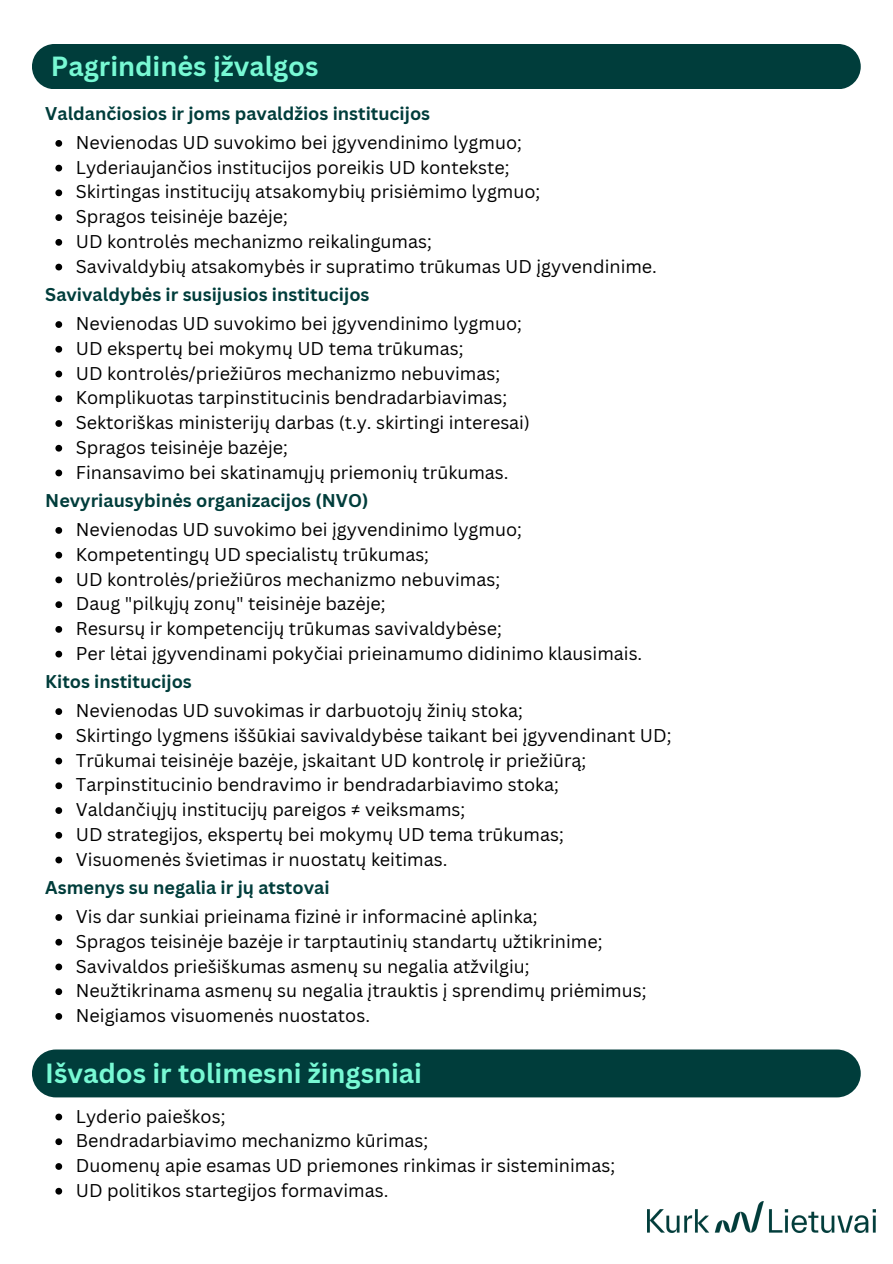
<style>
.page{position:relative;width:893px;height:1264px;background:#fff}
.page>*{position:absolute;margin:0;border:0;box-sizing:border-box;transform-origin:0 0}
.t1{font:700 27px "Canva Sans";color:#78f9d4}
.t2{font:18px "Canva Sans";color:#000}
.t3{font:700 18px "Canva Sans";color:#003d3b}
</style>
<div class="page">
<img style="left:647px;top:1201px;width:228px;height:31px">
<svg style="left:55px;top:708px;width:7px;height:7px"></svg>
<svg style="left:55px;top:733px;width:7px;height:6px"></svg>
<svg style="left:55px;top:757px;width:7px;height:7px"></svg>
<svg style="left:55px;top:782px;width:7px;height:7px"></svg>
<svg style="left:55px;top:807px;width:7px;height:7px"></svg>
<svg style="left:55px;top:832px;width:7px;height:6px"></svg>
<svg style="left:55px;top:856px;width:7px;height:7px"></svg>
<div style="left:32px;top:44px;width:828px;height:45px;background:#003d3b;border-radius:23px"></div>
<svg style="left:55px;top:140px;width:7px;height:7px"></svg>
<svg style="left:55px;top:165px;width:7px;height:6px"></svg>
<svg style="left:55px;top:189px;width:7px;height:7px"></svg>
<svg style="left:55px;top:214px;width:7px;height:7px"></svg>
<svg style="left:55px;top:239px;width:7px;height:7px"></svg>
<svg style="left:55px;top:264px;width:7px;height:6px"></svg>
<svg style="left:55px;top:321px;width:7px;height:7px"></svg>
<svg style="left:55px;top:346px;width:7px;height:6px"></svg>
<svg style="left:55px;top:370px;width:7px;height:7px"></svg>
<svg style="left:55px;top:395px;width:7px;height:7px"></svg>
<svg style="left:55px;top:420px;width:7px;height:7px"></svg>
<svg style="left:55px;top:445px;width:7px;height:6px"></svg>
<svg style="left:55px;top:469px;width:7px;height:7px"></svg>
<svg style="left:55px;top:527px;width:7px;height:7px"></svg>
<svg style="left:55px;top:552px;width:7px;height:6px"></svg>
<svg style="left:55px;top:576px;width:7px;height:7px"></svg>
<svg style="left:55px;top:601px;width:7px;height:7px"></svg>
<svg style="left:55px;top:626px;width:7px;height:6px"></svg>
<svg style="left:55px;top:650px;width:7px;height:7px"></svg>
<div style="left:32px;top:1049px;width:828px;height:48px;background:#003d3b;border-radius:24px"></div>
<svg style="left:55px;top:914px;width:7px;height:6px"></svg>
<svg style="left:55px;top:938px;width:7px;height:7px"></svg>
<svg style="left:55px;top:963px;width:7px;height:7px"></svg>
<svg style="left:55px;top:988px;width:7px;height:7px"></svg>
<svg style="left:55px;top:1013px;width:7px;height:6px"></svg>
<svg style="left:55px;top:1113px;width:7px;height:7px"></svg>
<svg style="left:55px;top:1138px;width:7px;height:7px"></svg>
<svg style="left:55px;top:1163px;width:7px;height:6px"></svg>
<svg style="left:55px;top:1187px;width:7px;height:7px"></svg>
<p class="t1" style="left:51px;top:47px;width:269px">Pagrindinės įžvalgos</p>
<p class="t3" style="left:45px;top:101px;width:386px">Valdančiosios ir joms pavaldžios institucijos</p>
<p class="t2" style="left:76px;top:130px;width:447px">Nevienodas UD suvokimo bei įgyvendinimo lygmuo;</p>
<p class="t2" style="left:76px;top:154px;width:435px">Lyderiaujančios institucijos poreikis UD kontekste;</p>
<p class="t2" style="left:76px;top:179px;width:466px">Skirtingas institucijų atsakomybių prisiėmimo lygmuo;</p>
<p class="t2" style="left:76px;top:204px;width:213px">Spragos teisinėje bazėje;</p>
<p class="t2" style="left:76px;top:229px;width:357px">UD kontrolės mechanizmo reikalingumas;</p>
<p class="t2" style="left:76px;top:253px;width:582px">Savivaldybių atsakomybės ir supratimo trūkumas UD įgyvendinime.</p>
<p class="t3" style="left:45px;top:282px;width:326px">Savivaldybės ir susijusios institucijos</p>
<p class="t2" style="left:76px;top:311px;width:447px">Nevienodas UD suvokimo bei įgyvendinimo lygmuo;</p>
<p class="t2" style="left:76px;top:335px;width:389px">UD ekspertų bei mokymų UD tema trūkumas;</p>
<p class="t2" style="left:76px;top:360px;width:425px">UD kontrolės/priežiūros mechanizmo nebuvimas;</p>
<p class="t2" style="left:76px;top:385px;width:433px">Komplikuotas tarpinstitucinis bendradarbiavimas;</p>
<p class="t2" style="left:76px;top:410px;width:455px">Sektoriškas ministerijų darbas (t.y. skirtingi interesai)</p>
<p class="t2" style="left:76px;top:434px;width:213px">Spragos teisinėje bazėje;</p>
<p class="t2" style="left:76px;top:459px;width:434px">Finansavimo bei skatinamųjų priemonių trūkumas.</p>
<p class="t3" style="left:45px;top:488px;width:324px">Nevyriausybinės organizacijos (NVO)</p>
<p class="t2" style="left:76px;top:517px;width:447px">Nevienodas UD suvokimo bei įgyvendinimo lygmuo;</p>
<p class="t2" style="left:76px;top:541px;width:354px">Kompetentingų UD specialistų trūkumas;</p>
<p class="t2" style="left:76px;top:566px;width:425px">UD kontrolės/priežiūros mechanizmo nebuvimas;</p>
<p class="t2" style="left:76px;top:591px;width:311px">Daug "pilkųjų zonų" teisinėje bazėje;</p>
<p class="t2" style="left:76px;top:615px;width:427px">Resursų ir kompetencijų trūkumas savivaldybėse;</p>
<p class="t2" style="left:76px;top:640px;width:568px">Per lėtai įgyvendinami pokyčiai prieinamumo didinimo klausimais.</p>
<p class="t3" style="left:45px;top:669px;width:148px">Kitos institucijos</p>
<p class="t2" style="left:76px;top:698px;width:448px">Nevienodas UD suvokimas ir darbuotojų žinių stoka;</p>
<p class="t2" style="left:76px;top:722px;width:597px">Skirtingo lygmens iššūkiai savivaldybėse taikant bei įgyvendinant UD;</p>
<p class="t2" style="left:76px;top:747px;width:512px">Trūkumai teisinėje bazėje, įskaitant UD kontrolę ir priežiūrą;</p>
<p class="t2" style="left:76px;top:772px;width:484px">Tarpinstitucinio bendravimo ir bendradarbiavimo stoka;</p>
<p class="t2" style="left:76px;top:797px;width:391px">Valdančiųjų institucijų pareigos ≠ veiksmams;</p>
<p class="t2" style="left:76px;top:821px;width:489px">UD strategijos, ekspertų bei mokymų UD tema trūkumas;</p>
<p class="t2" style="left:76px;top:846px;width:373px">Visuomenės švietimas ir nuostatų keitimas.</p>
<p class="t3" style="left:45px;top:875px;width:286px">Asmenys su negalia ir jų atstovai</p>
<p class="t2" style="left:76px;top:903px;width:463px">Vis dar sunkiai prieinama fizinė ir informacinė aplinka;</p>
<p class="t2" style="left:76px;top:928px;width:528px">Spragos teisinėje bazėje ir tarptautinių standartų užtikrinime;</p>
<p class="t2" style="left:76px;top:953px;width:455px">Savivaldos priešiškumas asmenų su negalia atžvilgiu;</p>
<p class="t2" style="left:76px;top:978px;width:572px">Neužtikrinama asmenų su negalia įtrauktis į sprendimų priėmimus;</p>
<p class="t2" style="left:76px;top:1002px;width:296px">Neigiamos visuomenės nuostatos.</p>
<p class="t1" style="left:45px;top:1054px;width:378px">Išvados ir tolimesni žingsniai</p>
<p class="t2" style="left:76px;top:1103px;width:151px">Lyderio paieškos;</p>
<p class="t2" style="left:76px;top:1128px;width:354px">Bendradarbiavimo mechanizmo kūrimas;</p>
<p class="t2" style="left:76px;top:1152px;width:540px">Duomenų apie esamas UD priemones rinkimas ir sisteminimas;</p>
<p class="t2" style="left:76px;top:1177px;width:314px">UD politikos startegijos formavimas.</p>
</div>
